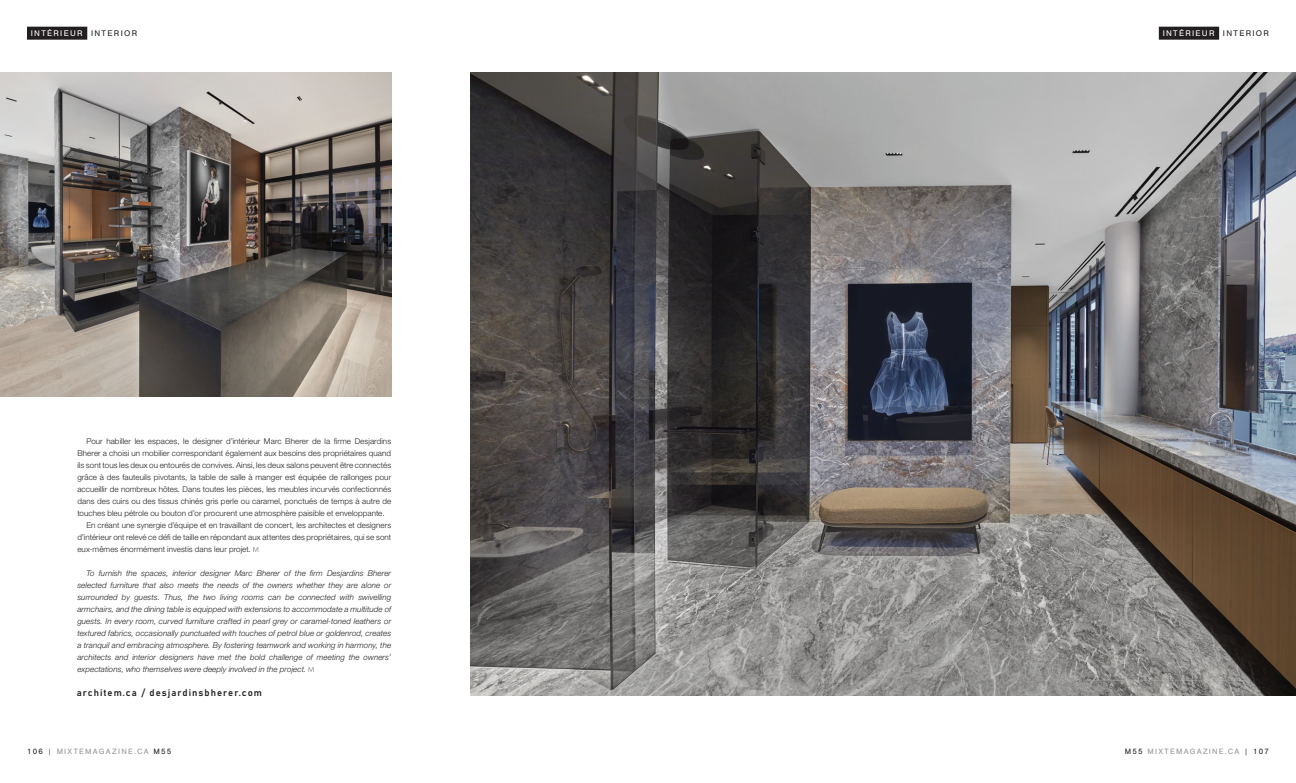
<style>
.page{position:relative;width:1296px;height:783px;background:#fff}
.page>*{position:absolute;margin:0;border:0;box-sizing:border-box;transform-origin:0 0}
.t1{font:9.5px "Bahnschrift";letter-spacing:.11em;color:#231f20}
.t2{font:8.5px "Nimbus San";letter-spacing:.15em;color:#fff}
.t3{font:300 8px "Helvetica Neue LT Std";letter-spacing:.01em;color:#231f20}
.t4{font:italic 300 8px/12px "Helvetica Neue LT Std";letter-spacing:.01em;color:#231f20;text-align:justify}
.t5{font:8px "Nimbus San";letter-spacing:.15em;color:#939598}
.t6{font:700 8px "Helvetica Neue LT Std";letter-spacing:.175em;color:#231f20}
.s1{color:#231f20}
.s2{font-weight:300;color:#231f20}
</style>
<div class="page">
<img style="left:0;top:73px;width:391px;height:323px">
<img style="left:471px;top:72px;width:825px;height:624px">
<svg style="left:253px;top:547px;width:5px;height:5px"></svg>
<svg style="left:308px;top:667px;width:6px;height:5px"></svg>
<div style="left:27px;top:27px;width:60px;height:13px;background:#231f20"></div>
<div style="left:1159px;top:27px;width:60px;height:13px;background:#231f20"></div>
<p class="t2" style="left:31px;top:29px;width:108px">INTÉRIEUR <span class="s1">INTERIOR</span></p>
<p class="t2" style="left:1163px;top:29px;width:108px">INTÉRIEUR <span class="s1">INTERIOR</span></p>
<p class="t3" style="left:86px;top:436px;width:306px">Pour habiller les espaces, le designer d’intérieur Marc Bherer de la firme Desjardins</p>
<p class="t3" style="left:77px;top:448px;width:315px">Bherer a choisi un mobilier correspondant également aux besoins des propriétaires quand</p>
<p class="t3" style="left:77px;top:460px;width:315px">ils sont tous les deux ou entourés de convives. Ainsi, les deux salons peuvent être connectés</p>
<p class="t3" style="left:77px;top:472px;width:315px">grâce à des fauteuils pivotants, la table de salle à manger est équipée de rallonges pour</p>
<p class="t3" style="left:77px;top:484px;width:315px">accueillir de nombreux hôtes. Dans toutes les pièces, les meubles incurvés confectionnés</p>
<p class="t3" style="left:77px;top:496px;width:315px">dans des cuirs ou des tissus chinés gris perle ou caramel, ponctués de temps à autre de</p>
<p class="t3" style="left:77px;top:508px;width:309px">touches bleu pétrole ou bouton d’or procurent une atmosphère paisible et enveloppante.</p>
<p class="t3" style="left:86px;top:520px;width:306px">En créant une synergie d’équipe et en travaillant de concert, les architectes et designers</p>
<p class="t3" style="left:77px;top:532px;width:315px">d’intérieur ont relevé ce défi de taille en répondant aux attentes des propriétaires, qui se sont</p>
<p class="t3" style="left:77px;top:544px;width:175px">eux-mêmes énormément investis dans leur projet.</p>
<p class="t4" style="left:77px;top:567px;width:315px;text-indent:9px">To furnish the spaces, interior designer Marc Bherer of the firm Desjardins Bherer selected furniture that also meets the needs of the owners whether they are alone or surrounded by guests. Thus, the two living rooms can be connected with swivelling armchairs, and the dining table is equipped with extensions to accommodate a multitude of guests. In every room, curved furniture crafted in pearl grey or caramel-toned leathers or textured fabrics, occasionally punctuated with touches of petrol blue or goldenrod, creates a tranquil and embracing atmosphere. By fostering teamwork and working in harmony, the architects and interior designers have met the bold challenge of meeting the owners’ expectations, who themselves were deeply involved in the project.</p>
<p class="t6" style="left:77px;top:688px;width:111px">desjardinsbherer.com</p>
<p class="t1" style="left:77px;top:685px;width:187px">architem.ca / desjardinsbherer.com</p>
<p class="t5" style="left:27px;top:747px;width:145px"><span class="s1">106</span> <span class="s2">|</span> MIXTEMAGAZINE.CA <span class="s1">M55</span></p>
<p class="t5" style="left:1125px;top:747px;width:145px"><span class="s1">M55</span> MIXTEMAGAZINE.CA <span class="s2">|</span> <span class="s1">107</span></p>
</div>
